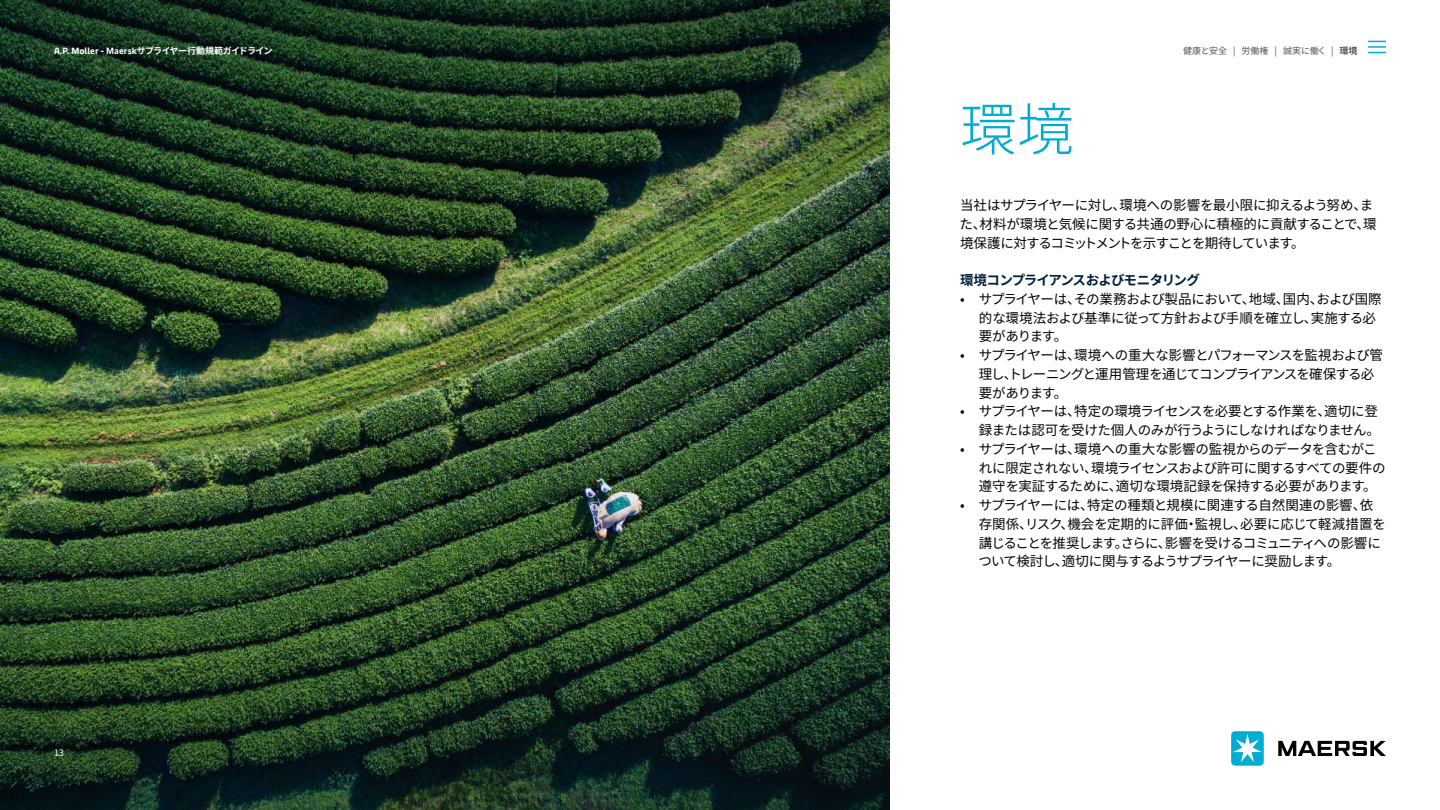
<style>
.page{position:relative;width:1440px;height:810px;background:#fff}
.page>*{position:absolute;margin:0;border:0;box-sizing:border-box;transform-origin:0 0}
.t1{font:300 57px "Noto Sans CJ Kjp";color:#00add2}
.t2{font:13.5px/18.8px "Noto Sans CJ Kjp";letter-spacing:-.045em;color:#030304}
.t3{font:700 13.5px "Noto Sans CJ Kjp";letter-spacing:-.06em;color:#00203c}
.t4{font:700 9px "Maersk Text";color:#fff}
.t5{font:9px "Noto Sans CJ Kjp";letter-spacing:-.005em;color:#545454}
.t6{font:9px "Noto Sans CJ Kjp";color:#fff}
.s1{font-family:"Noto Sans CJ Kjp"}
.s2{font-weight:700}
</style>
<div class="page">
<img style="left:0;top:0;width:890px;height:810px">
<svg style="left:1278px;top:741px;width:108px;height:15px"></svg>
<div style="left:1231px;top:731px;width:33px;height:35px;background:#00add2;border-radius:4px"></div>
<svg style="left:1233px;top:734px;width:29px;height:28px"></svg>
<svg style="left:1368px;top:41px;width:18px;height:12px"></svg>
<p class="t4" style="left:54px;top:43px;width:220px">A.P. Moller - Maersk<span class="s1">サプライヤー行動規範ガイドライン</span></p>
<p class="t5" style="left:1183px;top:45px;width:176px">健康と安全 | 労働権 | 誠実に働く | <span class="s2">環境</span></p>
<h1 class="t1" style="left:960px;top:97px;width:115px">環境</h1>
<p class="t6" style="left:54px;top:748px;width:11px">13</p>
<p class="t2" style="left:960px;top:196px;width:419px">当社はサプライヤーに対し、環境への影響を最小限に抑えるよう努め、また、材料が環境と気候に関する共通の野心に積極的に貢献することで、環境保護に対するコミットメントを示すことを期待しています。</p>
<p class="t3" style="left:960px;top:272px;width:241px">環境コンプライアンスおよびモニタリング</p>
<p class="t2" style="left:979px;top:290px;width:405px;text-indent:-19px">• サプライヤーは、その業務および製品において、地域、国内、および国際的な環境法および基準に従って方針および手順を確立し、実施する必要があります。</p>
<p class="t2" style="left:979px;top:346px;width:406px;text-indent:-19px">• サプライヤーは、環境への重大な影響とパフォーマンスを監視および管理し、トレーニングと運用管理を通じてコンプライアンスを確保する必要があります。</p>
<p class="t2" style="left:960px;top:402px;width:421px;text-align:right">• サプライヤーは、特定の環境ライセンスを必要とする作業を、適切に登録または認可を受けた個人のみが行うようにしなければなりません。</p>
<p class="t2" style="left:979px;top:440px;width:408px;text-indent:-19px">• サプライヤーは、環境への重大な影響の監視からのデータを含むがこれに限定されない、環境ライセンスおよび許可に関するすべての要件の遵守を実証するために、適切な環境記録を保持する必要があります。</p>
<p class="t2" style="left:978px;top:496px;width:409px;text-indent:-18px">• サプライヤーには、特定の種類と規模に関連する自然関連の影響、依存関係、リスク、機会を定期的に評価・監視し、必要に応じて軽減措置を講じることを推奨します。さらに、影響を受けるコミュニティへの影響について検討し、適切に関与するようサプライヤーに奨励します。</p>
</div>
